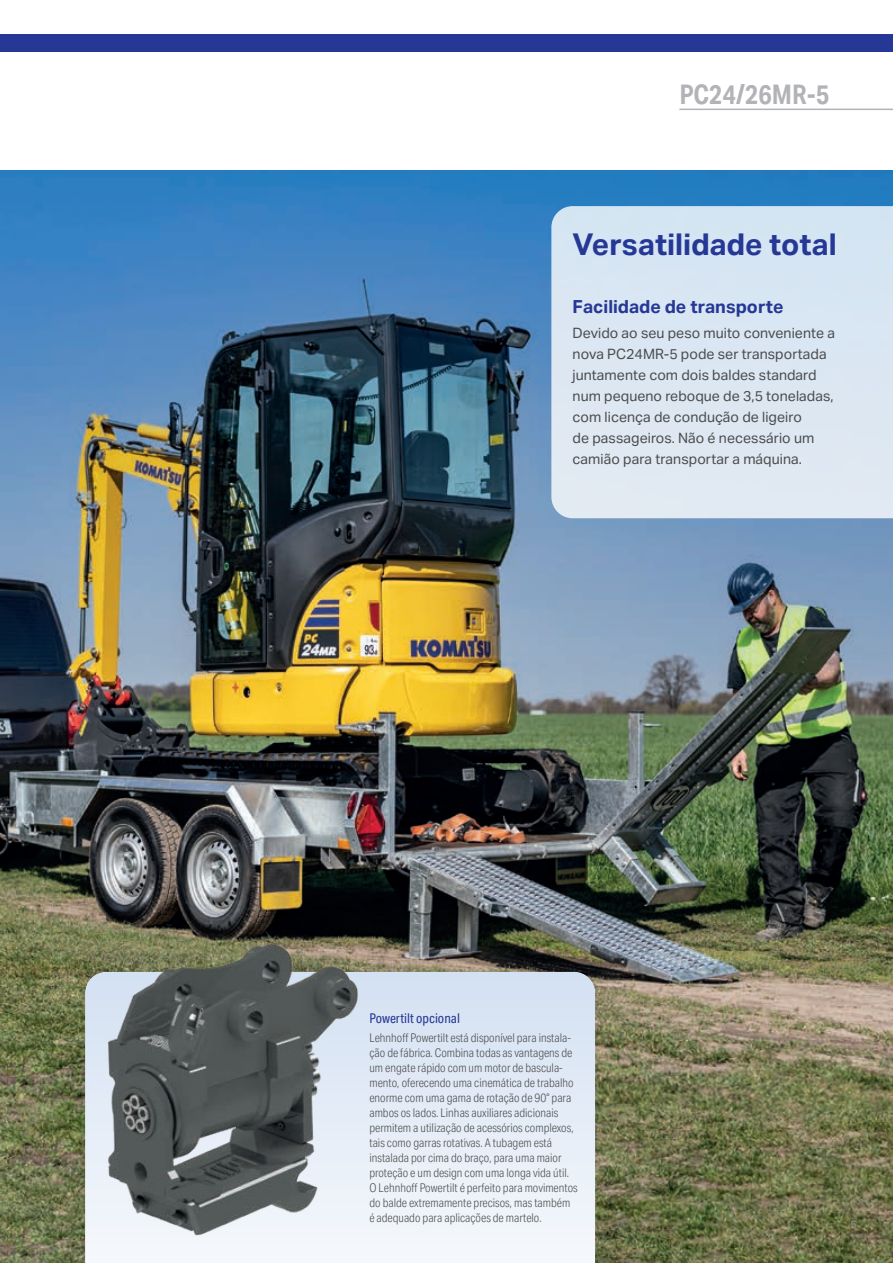
<style>
.page{position:relative;width:893px;height:1263px;background:#fff}
.page>*{position:absolute;margin:0;border:0;box-sizing:border-box;transform-origin:0 0}
.t1{font:700 30px "Aktiv Grotesk";color:#263895}
.t2{font:700 27px "Aktiv Grotesk Cd";color:#b2b3b7}
.t3{font:700 18px "Aktiv Grotesk";color:#263895}
.t4{font:14.25px/21px "Aktiv Grotesk";color:#4b4c4d}
.t5{font:13.5px "Aktiv Grotesk Cd";color:#263895}
.t6{font:300 12px/15px "Aktiv Grotesk Cd";color:#4b4c4d}
.t7{font:10.5px "Aktiv Grotesk";color:#939598}
</style>
<div class="page">
<img style="left:0;top:170px;width:893px;height:1093px">
<svg style="left:85px;top:972px;width:510px;height:291px"></svg>
<img style="left:92px;top:935px;width:272px;height:307px">
<div style="left:551px;top:206px;width:342px;height:312px;background:#dbe6f2"></div>
<div style="left:0;top:34px;width:893px;height:17px;background:#263895"></div>
<hr style="left:679px;top:109px;width:214px;height:1px;background:#b2b3b7">
<h2 class="t2" style="left:679px;top:84px;width:151px">PC24/26MR-5</h2>
<h1 class="t1" style="left:573px;top:233px;width:266px">Versatilidade total</h1>
<h3 class="t3" style="left:573px;top:299px;width:212px">Facilidade de transporte</h3>
<p class="t4" style="left:573px;top:324px;width:264px">Devido ao seu peso muito conveniente a nova PC24MR-5 pode ser transportada juntamente com dois baldes standard num pequeno reboque de 3,5 toneladas, com licença de condução de ligeiro<br>de passageiros. Não é necessário um camião para transportar a máquina.</p>
<p class="t5" style="left:369px;top:1010px;width:92px">Powertilt opcional</p>
<p class="t6" style="left:369px;top:1030px;width:210px">Lehnhoff Powertilt está disponível para instala&shy;ção de fábrica. Combina todas as vantagens de um engate rápido com um motor de bascula&shy;mento, oferecendo uma cinemática de trabalho enorme com uma gama de rotação de 90° para ambos os lados. Linhas auxiliares adicionais permitem a utilização de acessórios complexos, tais como garras rotativas. A tubagem está instalada por cima do braço, para uma maior proteção e um design com uma longa vida útil.<br>O Lehnhoff Powertilt é perfeito para movimentos do balde extremamente precisos, mas também é adequado para aplicações de martelo.</p>
<p class="t7" style="left:850px;top:1220px;width:8px">5</p>
</div>
